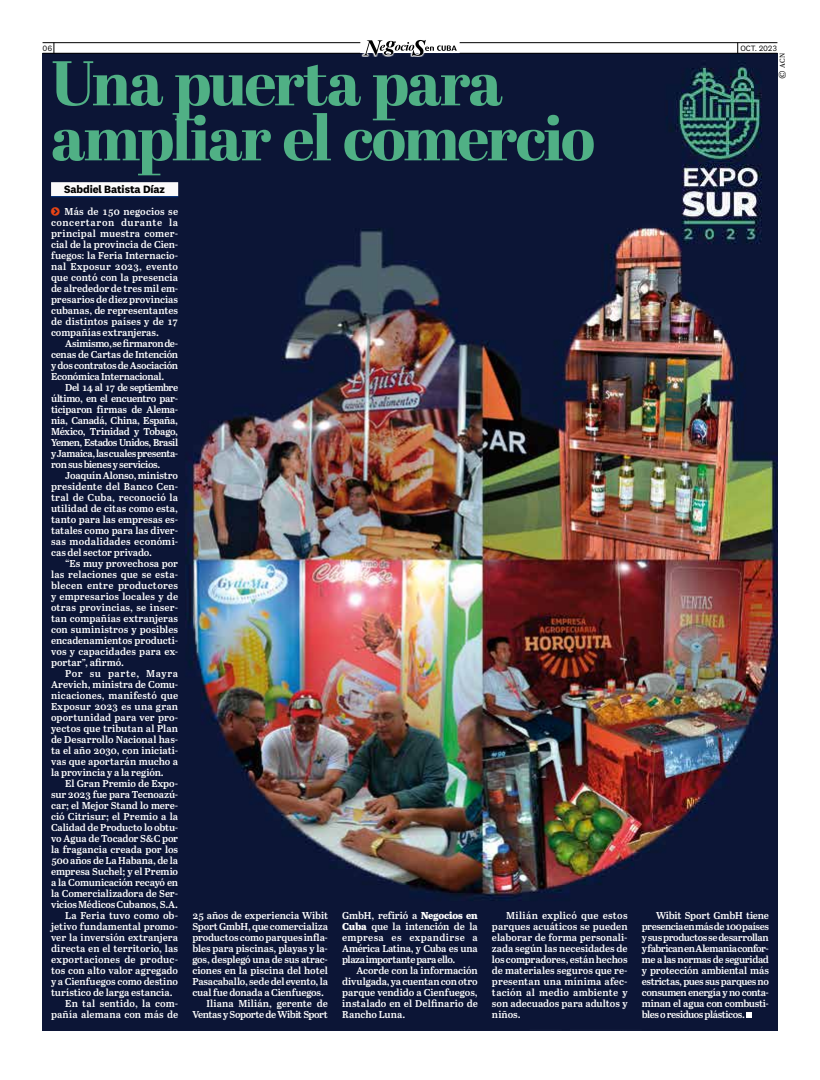
<style>
.page{position:relative;width:820px;height:1080px;background:#fff}
.page>*{position:absolute;margin:0;border:0;box-sizing:border-box;transform-origin:0 0}
.t1{font:800 63px/55px "Abril Display";letter-spacing:-.035em;color:#50b085}
.t2{font:700 11px "National 2";letter-spacing:-.005em;color:#000}
.t3{font:600 10px/11px "Abril Text";letter-spacing:-.01em;color:#fff;text-align:justify}
.t4{font:600 10px "Abril Text";letter-spacing:.015em;color:#fff}
.t5{font:600 10px "Abril Text";letter-spacing:.01em;color:#fff}
.t6{font:600 10px "Abril Text";letter-spacing:-.05em;color:#fff}
.t7{font:600 10px "Abril Text";letter-spacing:.02em;color:#fff}
.t8{font:8px "National 2";letter-spacing:-.02em;color:#000}
.t9{font:7px "Abril Text";color:#000}
.s1{font-weight:800}
.s2{font-size:11px}
</style>
<div class="page">
<img style="left:43px;top:54px;width:734px;height:976px">
<hr style="left:43px;top:53px;width:317px;height:1px;background:#000">
<hr style="left:459px;top:53px;width:318px;height:1px;background:#000">
<hr style="left:43px;top:42px;width:317px;height:1px;background:#000">
<hr style="left:459px;top:42px;width:318px;height:1px;background:#000">
<div style="left:361px;top:38px;width:97px;height:19px;background:#fff"></div>
<svg style="left:363px;top:40px;width:93px;height:16px"></svg>
<div style="left:51px;top:182px;width:127px;height:14px;background:#fbfafa"></div>
<hr style="left:51px;top:196px;width:127px;height:1px;background:#003382">
<svg style="left:745px;top:1013px;width:6px;height:5px"></svg>
<svg style="left:51px;top:207px;width:9px;height:9px"></svg>
<p class="t8" style="left:43px;top:44px;width:11px">06</p>
<p class="t8" style="left:740px;top:43px;width:38px">OCT. 2023</p>
<h1 class="t1" style="left:51px;top:59px;width:545px">Una puerta para ampliar el comercio</h1>
<p class="t2" style="left:64px;top:183px;width:103px">Sabdiel Batista Díaz</p>
<p class="t3" style="left:51px;top:206px;width:128px;text-indent:13px">Más de 150 negocios se concertaron durante la principal muestra comer&shy;cial de la provincia de Cien&shy;fuegos: la Feria Internacio&shy;nal Exposur 2023, evento que contó con la presencia de alrededor de tres mil em&shy;presarios de diez provincias cubanas, de representantes de distintos países y de 17 compañías extranjeras.</p>
<p class="t3" style="left:51px;top:338px;width:129px;text-indent:14px">Asimismo, se firmaron de&shy;cenas de Cartas de Intención y dos contratos de Asociación Económica Internacional.</p>
<p class="t3" style="left:51px;top:382px;width:128px;text-indent:14px">Del 14 al 17 de septiembre último, en el encuentro par&shy;ticiparon firmas de Alema&shy;nia, Canadá, China, España, México, Trinidad y Tobago, Yemen, Estados Unidos, Brasil y Jamaica, las cuales presenta&shy;ron sus bienes y servicios.</p>
<p class="t3" style="left:51px;top:470px;width:128px;text-indent:14px">Joaquín Alonso, ministro presidente del Banco Cen&shy;tral de Cuba, reconoció la utilidad de citas como esta, tanto para las empresas es&shy;tatales como para las diver&shy;sas modalidades económi&shy;cas del sector privado.</p>
<p class="t3" style="left:51px;top:558px;width:129px;text-indent:14px">“Es muy provechosa por las relaciones que se esta&shy;blecen entre productores y empresarios locales y de otras provincias, se inser&shy;tan compañías extranjeras con suministros y posibles encadenamientos producti&shy;vos y capacidades para ex&shy;portar”, afirmó.</p>
<p class="t3" style="left:51px;top:668px;width:128px;text-indent:14px">Por su parte, Mayra Arevich, ministra de Comu&shy;nicaciones, manifestó que Exposur 2023 es una gran oportunidad para ver pro&shy;yectos que tributan al Plan de Desarrollo Nacional has&shy;ta el año 2030, con iniciati&shy;vas que aportarán mucho a la provincia y a la región.</p>
<p class="t3" style="left:65px;top:778px;width:114px">El Gran Premio de Expo-</p>
<p class="t3" style="left:51px;top:789px;width:128px">sur 2023 fue para Tecnoazú-</p>
<p class="t3" style="left:51px;top:800px;width:128px">car; el Mejor Stand lo mere-</p>
<p class="t3" style="left:51px;top:811px;width:128px">ció Citrisur; el Premio a la</p>
<p class="t3" style="left:51px;top:822px;width:128px">Calidad de Producto lo obtu-</p>
<p class="t3" style="left:51px;top:833px;width:128px">vo Agua de Tocador S&amp;C por</p>
<p class="t3" style="left:51px;top:844px;width:128px">la fragancia creada por los</p>
<p class="t3" style="left:51px;top:855px;width:129px">500 años de La Habana, de la</p>
<p class="t3" style="left:51px;top:866px;width:129px">empresa Suchel; y el Premio</p>
<p class="t3" style="left:51px;top:877px;width:128px">a la Comunicación recayó en</p>
<p class="t3" style="left:51px;top:888px;width:128px">la Comercializadora de Ser-</p>
<p class="t3" style="left:51px;top:899px;width:128px">vicios Médicos Cubanos, S.A.</p>
<p class="t5" style="left:65px;top:908px;width:114px">La Feria tuvo como ob-</p>
<p class="t3" style="left:51px;top:921px;width:128px">jetivo fundamental promo-</p>
<p class="t3" style="left:51px;top:932px;width:128px">ver la inversión extranjera</p>
<p class="t4" style="left:51px;top:941px;width:128px">directa en el territorio, las</p>
<p class="t7" style="left:51px;top:952px;width:128px">exportaciones de produc-</p>
<p class="t3" style="left:51px;top:965px;width:128px">tos con alto valor agregado</p>
<p class="t3" style="left:51px;top:976px;width:128px">y a Cienfuegos como destino</p>
<p class="t3" style="left:51px;top:987px;width:123px">turístico de larga estancia.</p>
<p class="t4" style="left:65px;top:996px;width:114px">En tal sentido, la com-</p>
<p class="t5" style="left:51px;top:1007px;width:128px">pañía alemana con más de</p>
<p class="t3" style="left:192px;top:910px;width:137px">25 años de experiencia Wibit</p>
<p class="t3" style="left:192px;top:921px;width:137px">Sport GmbH, que comercializa</p>
<p class="t3" style="left:192px;top:932px;width:137px">productos como parques infla-</p>
<p class="t3" style="left:192px;top:943px;width:137px">bles para piscinas, playas y la-</p>
<p class="t3" style="left:192px;top:954px;width:137px">gos, desplegó una de sus atrac-</p>
<p class="t3" style="left:192px;top:965px;width:137px">ciones en la piscina del hotel</p>
<p class="t3" style="left:192px;top:976px;width:137px">Pasacaballo, sede del evento, la</p>
<p class="t3" style="left:192px;top:987px;width:133px">cual fue donada a Cienfuegos.</p>
<p class="t3" style="left:206px;top:998px;width:123px">Iliana Milián, gerente de</p>
<p class="t6" style="left:192px;top:1007px;width:137px">Ventas y Soporte de Wibit Sport</p>
<p class="t3" style="left:342px;top:910px;width:137px">GmbH, refirió a <span class="s1">Negocios en Cuba</span> que la intención de la empresa es expandirse a América Latina, y Cuba es una plaza importante para ello.</p>
<p class="t3" style="left:342px;top:965px;width:137px;text-indent:14px">Acorde con la información divulgada, ya cuentan con otro parque vendido a Cienfuegos, instalado en el Delfinario de Rancho Luna.</p>
<p class="t3" style="left:492px;top:910px;width:137px;text-indent:14px">Milián explicó que estos parques acuáticos se pueden elaborar de forma personali&shy;zada según las necesidades de los compradores, están hechos de materiales seguros que re&shy;presentan una mínima afec&shy;tación al medio ambiente y son adecuados para adultos y niños.</p>
<p class="t9" style="left:777px;top:79px;width:27px;rotate:-90deg"><span class="s2">©</span> ACN</p>
<p class="t3" style="left:641px;top:910px;width:129px;text-indent:14px">Wibit Sport GmbH tiene presencia en más de 100 países y sus productos se desarrollan y fabrican en Alemania confor&shy;me a las normas de seguridad y protección ambiental más estrictas, pues sus parques no consumen energía y no conta&shy;minan el agua con combusti&shy;bles o residuos plásticos.</p>
</div>
